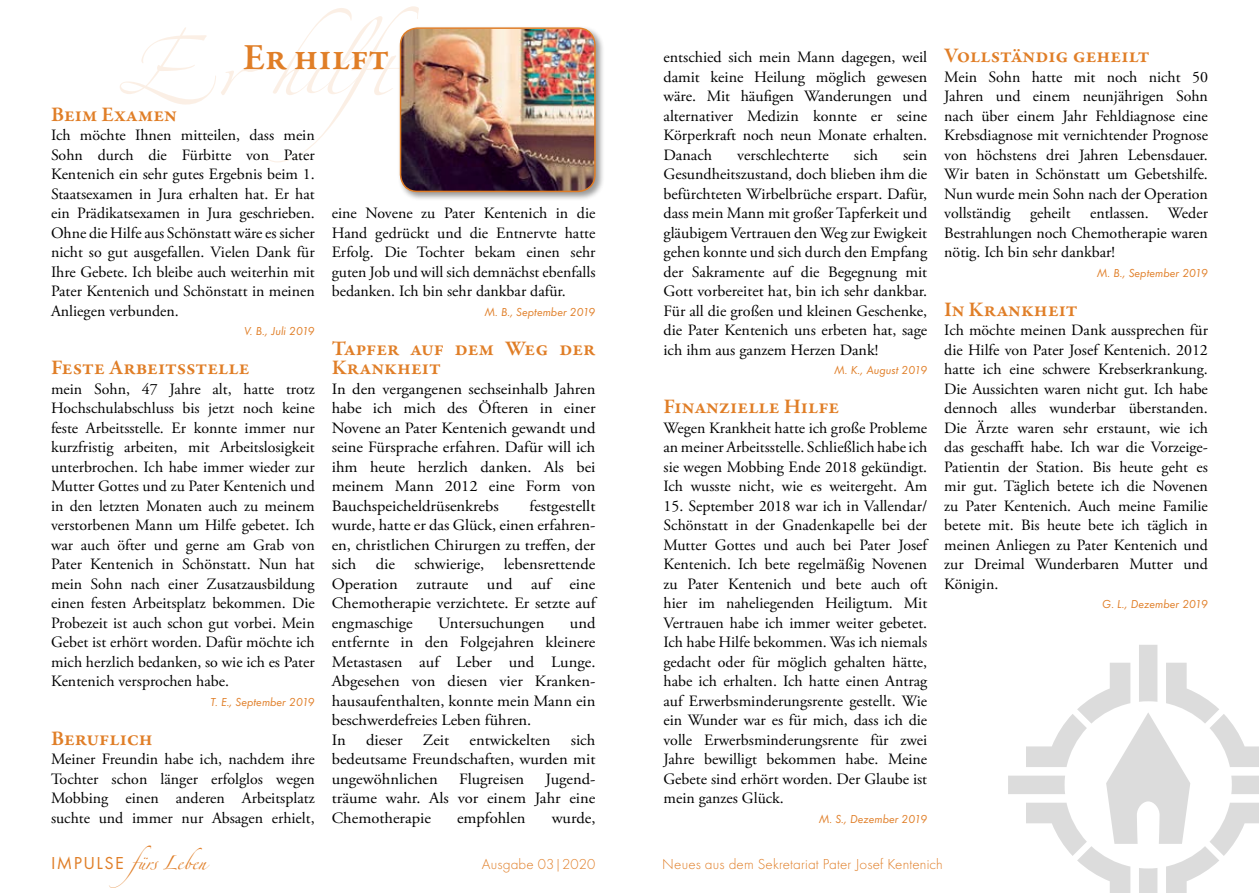
<style>
.page{position:relative;width:1259px;height:893px;background:#fff}
.page>*{position:absolute;margin:0;border:0;box-sizing:border-box;transform-origin:0 0}
.t1{font:115.95px "Linotype Zapfino Four";color:#e07e27}
.t2{font:600 37.5px "Garamond Premr Pro";color:#e07e27}
.t3{font:31.5px "Linotype Zapfino One";color:#e07e27}
.t4{font:600 21px/19.5px "Garamond Premr Pro";letter-spacing:-.005em;color:#e07e27}
.t5{font:15.75px/19.5px "Adobe Garamond Pro";color:#000;text-align:justify}
.t6{font:15.75px/19.5px "Adobe Garamond Pro";color:#000;text-align:justify;scale:1.05 1}
.t7{font:300 15px "Function";letter-spacing:.01em;color:#e07e27}
.t8{font:italic 12px "Function";color:#e07e27}
.s1{font-family:"Function";font-size:18px}
</style>
<div class="page">
<svg style="left:1008px;top:645px;width:251px;height:248px"></svg>
<div style="left:397px;top:25px;width:208px;height:176px;background:#000;opacity:.4"></div>
<img style="left:400px;top:29px;width:195px;height:162px">
<div style="left:400px;top:27px;width:196px;height:165px;border:2px solid #e07e27;border-radius:17px"></div>
<h1 class="t1" style="left:122px;top:-15px;width:380px">Er hilft</h1>
<h2 class="t2" style="left:243px;top:35px;width:147px">Er hilft</h2>
<h3 class="t4" style="left:51px;top:105px;width:127px">Beim Examen</h3>
<p class="t5" style="left:51px;top:126px;width:265px">Ich möchte Ihnen mitteilen, dass mein Sohn durch die Fürbitte von Pater Kentenich ein sehr gutes Ergebnis beim 1.<br>Staatsexamen in Jura erhalten hat. Er hat ein Prädikatsexamen in Jura geschrieben.<br>Ohne die Hilfe aus Schönstatt wäre es sicher nicht so gut ausgefallen. Vielen Dank für Ihre Gebete. Ich bleibe auch weiterhin mit Pater Kentenich und Schönstatt in meinen Anliegen verbunden.</p>
<p class="t8" style="left:244px;top:324px;width:72px">V. B., Juli 2019</p>
<h3 class="t4" style="left:51px;top:358px;width:200px">Feste Arbeitsstelle</h3>
<p class="t5" style="left:51px;top:379px;width:265px">mein Sohn, 47 Jahre alt, hatte trotz Hochschulabschluss bis jetzt noch keine feste Arbeitsstelle. Er konnte immer nur kurzfristig arbeiten, mit Arbeitslosigkeit unterbrochen. Ich habe immer wieder zur Mutter Gottes und zu Pater Kentenich und in den letzten Monaten auch zu meinem verstorbenen Mann um Hilfe gebetet. Ich war auch öfter und gerne am Grab von Pater Kentenich in Schönstatt. Nun hat mein Sohn nach einer Zusatzausbildung einen festen Arbeitsplatz bekommen. Die Probezeit ist auch schon gut vorbei. Mein Gebet ist erhört worden. Dafür möchte ich mich herzlich bedanken, so wie ich es Pater Kentenich versprochen habe.</p>
<p class="t8" style="left:210px;top:695px;width:106px">T. E., September 2019</p>
<h3 class="t4" style="left:51px;top:729px;width:103px">Beruflich</h3>
<p class="t5" style="left:51px;top:750px;width:265px">Meiner Freundin habe ich, nachdem ihre Tochter schon länger erfolglos wegen Mobbing einen anderen Arbeitsplatz suchte und immer nur Absagen erhielt,</p>
<p class="t5" style="left:332px;top:204px;width:265px">eine Novene zu Pater Kentenich in die Hand gedrückt und die Entnervte hatte Erfolg. Die Tochter bekam einen sehr guten Job und will sich demnächst ebenfalls bedanken. Ich bin sehr dankbar dafür.</p>
<p class="t8" style="left:484px;top:305px;width:113px">M. B., September 2019</p>
<h3 class="t4" style="left:332px;top:339px;width:265px">Tapfer auf dem Weg der<br>Krankheit</h3>
<p class="t6" style="left:332px;top:379px;width:253px">In den vergangenen sechseinhalb Jahren habe ich mich des Öfteren in einer Novene an Pater Kentenich gewandt und seine Fürsprache erfahren. Dafür will ich ihm heute herzlich danken. Als bei meinem Mann 2012 eine Form von Bauchspeicheldrüsenkrebs</p>
<p class="t6" style="left:332px;top:496px;width:253px;text-indent:198px">festgestellt wurde, hatte er das Glück, einen erfahren&shy;en, christlichen Chirurgen zu treffen, der sich die schwierige, lebensrettende Operation zutraute und auf eine Chemotherapie verzichtete. Er setzte auf engmaschige</p>
<p class="t6" style="left:332px;top:613px;width:253px;text-align:left;text-indent:238px">und entfernte in den Folgejahren kleinere<br>Metastasen auf Leber und Lunge.<br>Abgesehen von diesen vier Kranken&shy;hausaufenthalten, konnte mein Mann ein beschwerdefreies Leben führen.<br>In</p>
<p class="t6" style="left:438px;top:613px;width:103px">Untersuchungen</p>
<p class="t6" style="left:332px;top:730px;width:253px;text-indent:239px">sich bedeutsame Freundschaften, wurden mit ungewöhnlichen</p>
<p class="t6" style="left:366px;top:730px;width:36px">dieser</p>
<p class="t6" style="left:423px;top:730px;width:27px">Zeit</p>
<p class="t6" style="left:469px;top:730px;width:79px">entwickelten</p>
<p class="t6" style="left:332px;top:769px;width:253px;text-indent:214px">Jugend&shy;träume wahr. Als vor einem Jahr eine Chemotherapie</p>
<p class="t6" style="left:459px;top:769px;width:64px">Flugreisen</p>
<p class="t6" style="left:457px;top:808px;width:67px">empfohlen</p>
<p class="t6" style="left:552px;top:808px;width:43px">wurde,</p>
<p class="t5" style="left:663px;top:48px;width:265px">entschied sich mein Mann dagegen, weil damit keine Heilung möglich gewesen wäre. Mit häufigen Wanderungen und alternativer Medizin konnte er seine Körperkraft noch neun Monate erhalten.<br>Danach</p>
<p class="t5" style="left:737px;top:145px;width:93px">verschlechterte</p>
<p class="t5" style="left:854px;top:145px;width:26px">sich</p>
<p class="t5" style="left:663px;top:145px;width:265px;text-indent:239px">sein Gesundheitszustand, doch blieben ihm die befürchteten Wirbelbrüche erspart. Dafür, dass mein Mann mit großer Tapferkeit und gläubigem Vertrauen den Weg zur Ewigkeit gehen konnte und sich durch den Empfang der Sakramente auf die Begegnung mit Gott vorbereitet hat, bin ich sehr dankbar.<br>Für all die großen und kleinen Geschenke, die Pater Kentenich uns erbeten hat, sage ich ihm aus ganzem Herzen Dank!</p>
<p class="t8" style="left:834px;top:363px;width:95px">M. K., August 2019</p>
<h3 class="t4" style="left:663px;top:397px;width:177px">Finanzielle Hilfe</h3>
<p class="t5" style="left:663px;top:418px;width:265px">Wegen Krankheit hatte ich große Probleme an meiner Arbeitsstelle. Schließlich habe ich sie wegen Mobbing Ende 2018 gekündigt.<br>Ich wusste nicht, wie es weitergeht. Am</p>
<p class="t5" style="left:663px;top:496px;width:265px">15. September 2018 war ich in Vallendar/ Schönstatt in der Gnadenkapelle bei der Mutter Gottes und auch bei Pater Josef Kentenich. Ich bete regelmäßig Novenen zu Pater Kentenich und bete auch oft hier im naheliegenden Heiligtum. Mit Vertrauen habe ich immer weiter gebetet.<br>Ich habe Hilfe bekommen. Was ich niemals gedacht oder für möglich gehalten hätte, habe ich erhalten. Ich hatte einen Antrag auf Erwerbsminderungsrente gestellt. Wie ein Wunder war es für mich, dass ich die volle Erwerbsminderungsrente für zwei Jahre bewilligt bekommen habe. Meine Gebete sind erhört worden. Der Glaube ist mein ganzes Glück.</p>
<p class="t8" style="left:818px;top:812px;width:110px">M. S., Dezember 2019</p>
<h3 class="t4" style="left:944px;top:46px;width:207px">Vollständig geheilt</h3>
<p class="t5" style="left:944px;top:67px;width:265px">Mein Sohn hatte mit noch nicht 50<br>Jahren und einem neunjährigen Sohn nach über einem Jahr Fehldiagnose eine Krebsdiagnose mit vernichtender Prognose von höchstens drei Jahren Lebensdauer.<br>Wir baten in Schönstatt um Gebetshilfe.<br>Nun wurde mein Sohn nach der Operation vollständig geheilt entlassen. Weder Bestrahlungen noch Chemotherapie waren nötig. Ich bin sehr dankbar!</p>
<p class="t8" style="left:1096px;top:266px;width:113px">M. B., September 2019</p>
<h3 class="t4" style="left:944px;top:300px;width:135px">In Krankheit</h3>
<p class="t5" style="left:944px;top:321px;width:265px">Ich möchte meinen Dank aussprechen für die Hilfe von Pater Josef Kentenich. 2012 hatte ich eine schwere Krebserkrankung.<br>Die Aussichten waren nicht gut. Ich habe dennoch alles wunderbar überstanden.<br>Die Ärzte waren sehr erstaunt, wie ich das geschafft habe. Ich war die Vorzeige-Patientin der Station. Bis heute geht es mir gut. Täglich betete ich die Novenen zu Pater Kentenich. Auch meine Familie betete mit. Bis heute bete ich täglich in meinen Anliegen zu Pater Kentenich und zur Dreimal Wunderbaren Mutter und Königin.</p>
<p class="t8" style="left:1102px;top:597px;width:107px">G. L., Dezember 2019</p>
<h3 class="t3" style="left:51px;top:840px;width:157px"><span class="s1">IMPULSE</span> fürs Leben</h3>
<p class="t7" style="left:482px;top:856px;width:115px">Ausgabe 03|2020</p>
<p class="t7" style="left:662px;top:856px;width:282px">Neues aus dem Sekretariat Pater Josef Kentenich</p>
</div>
